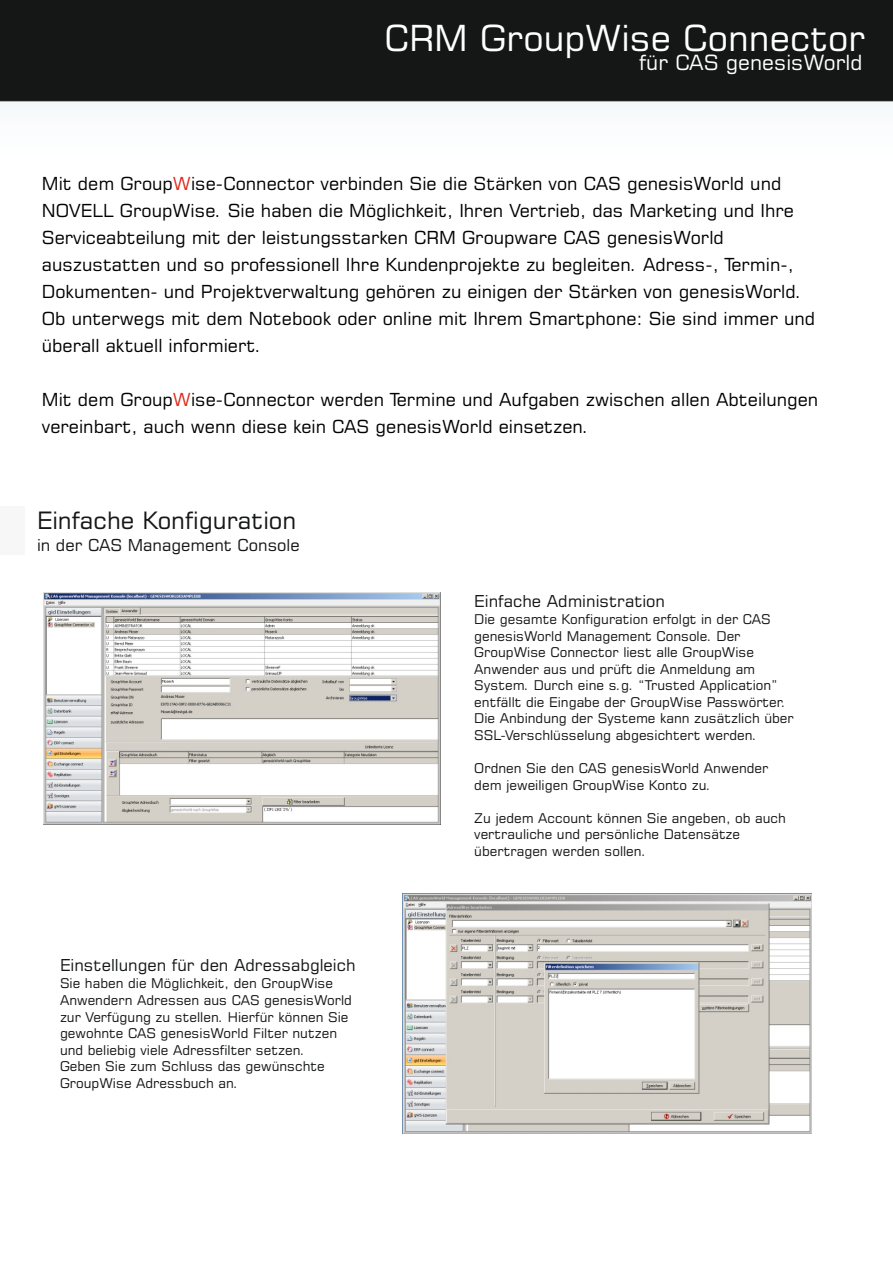
<style>
.page{position:relative;width:893px;height:1263px;background:#fff}
.page>*{position:absolute;margin:0;border:0;box-sizing:border-box;transform-origin:0 0}
.t1{font:36px "Square 721 BT";color:#fff}
.t2{font:24px "Square 721 BT";color:#151616}
.t3{font:21px "Square 721 BT";color:#fff}
.t4{font:18px/27px "Square 721 BT";color:#000}
.t5{font:18px "Square 721 BT";color:#dd2b1c}
.t6{font:16.5px "Square 721 BT";color:#151616}
.t7{font:13.5px/16.5px "Square 721 BT";color:#151616}
</style>
<div class="page">
<svg style="left:0;top:101px;width:893px;height:1px"></svg>
<div style="left:0;top:0;width:893px;height:101px;background:#151616"></div>
<img style="left:44px;top:592px;width:396px;height:232px">
<img style="left:402px;top:894px;width:409px;height:239px">
<div style="left:0;top:507px;width:25px;height:48px;background:#f8f7f7"></div>
<h1 class="t1" style="left:384px;top:24px;width:482px">CRM GroupWise Connector</h1>
<h3 class="t3" style="left:639px;top:54px;width:225px">für CAS genesisWorld</h3>
<p class="t4" style="left:42px;top:172px;width:775px">Mit dem Group ise-Connector verbinden Sie die Stärken von CAS genesisWorld und NOVELL GroupWise. Sie haben die Möglichkeit, Ihren Vertrieb, das Marketing und Ihre Serviceabteilung mit der leistungsstarken CRM Groupware CAS genesisWorld auszustatten und so professionell Ihre Kundenprojekte zu begleiten. Adress-, Termin-, Dokumenten- und Projektverwaltung gehören zu einigen der Stärken von genesisWorld.<br>Ob unterwegs mit dem Notebook oder online mit Ihrem Smartphone: Sie sind immer und überall aktuell informiert.</p>
<h3 class="t5" style="left:173px;top:176px;width:20px">W</h3>
<h3 class="t4" style="left:42px;top:388px;width:778px">Mit dem Group ise-Connector werden Termine und Aufgaben zwischen allen Abteilungen vereinbart, auch wenn diese kein CAS genesisWorld einsetzen.</h3>
<h3 class="t5" style="left:173px;top:392px;width:20px">W</h3>
<h2 class="t2" style="left:37px;top:511px;width:261px">Einfache Konfiguration</h2>
<p class="t6" style="left:37px;top:539px;width:264px">in der CAS Management Console</p>
<p class="t6" style="left:60px;top:959px;width:297px">Einstellungen für den Adressabgleich</p>
<p class="t7" style="left:60px;top:977px;width:294px">Sie haben die Möglichkeit, den GroupWise Anwendern Adressen aus CAS genesisWorld zur Verfügung zu stellen. Hierfür können Sie gewohnte CAS genesisWorld Filter nutzen und beliebig viele Adressfilter setzen.<br>Geben Sie zum Schluss das gewünschte GroupWise Adressbuch an.</p>
<p class="t6" style="left:474px;top:594px;width:192px">Einfache Administration</p>
<p class="t7" style="left:474px;top:612px;width:321px">Die gesamte Konfiguration erfolgt in der CAS genesisWorld Management Console. Der GroupWise Connector liest alle GroupWise Anwender aus und prüft die Anmeldung am System. Durch eine s.g. “Trusted Application” entfällt die Eingabe der GroupWise Passwörter.<br>Die Anbindung der Systeme kann zusätzlich über SSL-Verschlüsselung abgesichtert werden.</p>
<p class="t7" style="left:474px;top:761px;width:296px">Ordnen Sie den CAS genesisWorld Anwender dem jeweiligen GroupWise Konto zu.</p>
<p class="t7" style="left:474px;top:811px;width:313px">Zu jedem Account können Sie angeben, ob auch vertrauliche und persönliche Datensätze übertragen werden sollen.</p>
</div>
